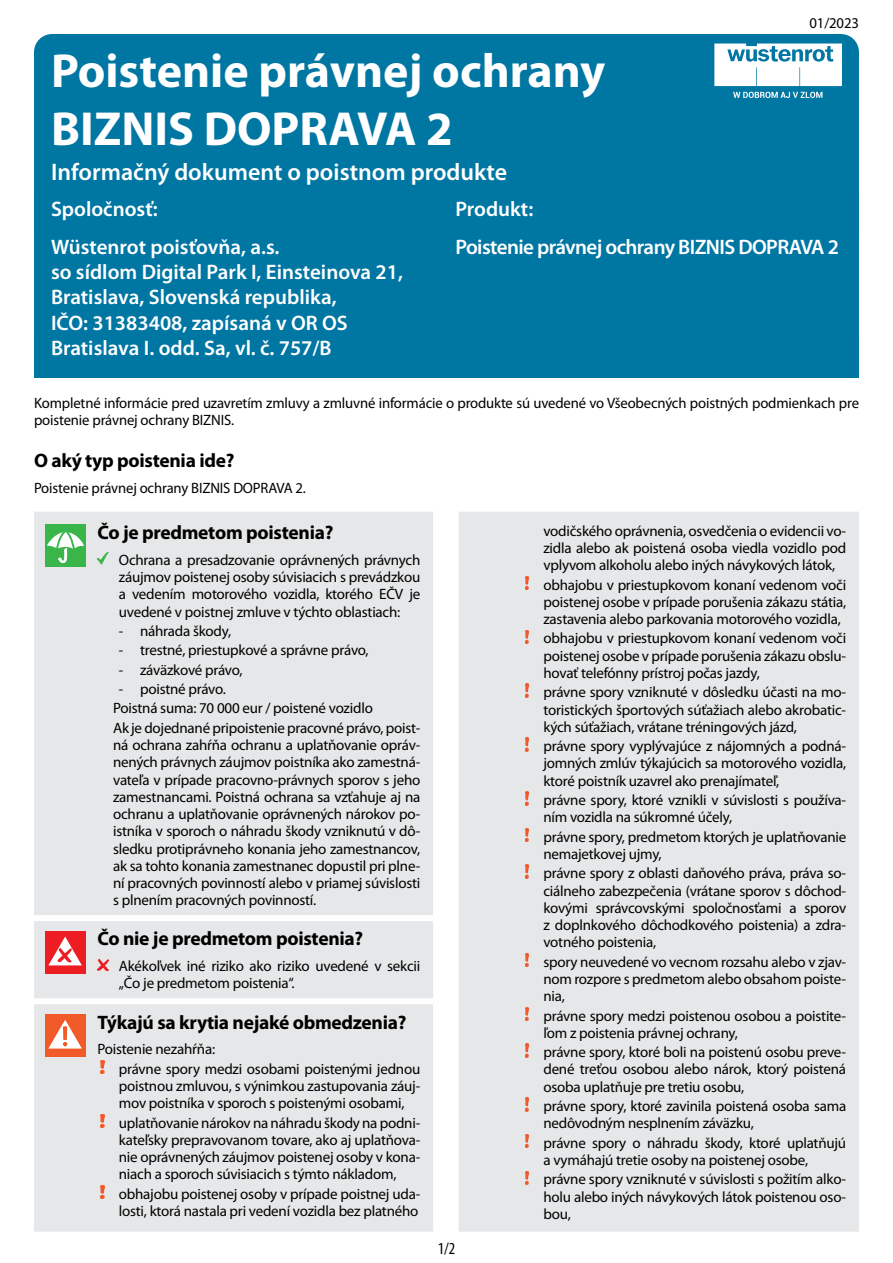
<style>
.page{position:relative;width:893px;height:1263px;background:#fff}
.page>*{position:absolute;margin:0;border:0;box-sizing:border-box;transform-origin:0 0}
.t1{font:700 48px/57.6px "Myriad Pro";color:#fff}
.t2{font:600 24px "Myriad Pro";color:#fff}
.t3{font:600 21px/25.2px "Myriad Pro";color:#fff}
.t4{font:600 21px/38px "Myriad Pro";letter-spacing:-.03em;color:#fff}
.t5{font:700 19.5px "Myriad Pro";letter-spacing:-.015em;color:#000}
.t6{font:condensed 16.8px "Myriad Pro";color:#000}
.t7{font:15px/17.2px "Myriad Pro";letter-spacing:-.015em;color:#000;text-align:justify}
.s1{font-size:14.7px}
</style>
<div class="page">
<div style="left:34px;top:34px;width:825px;height:344px;background:#0076a3;border-radius:18px"></div>
<div style="left:34px;top:512px;width:825px;height:719px;background:#e6e7e8"></div>
<div style="left:34px;top:915px;width:59px;height:6px;background:#fff"></div>
<div style="left:93px;top:915px;width:340px;height:6px;background:#fff"></div>
<div style="left:34px;top:998px;width:59px;height:6px;background:#fff"></div>
<div style="left:93px;top:998px;width:340px;height:6px;background:#fff"></div>
<div style="left:45px;top:524px;width:41px;height:43px;background:#39b54a"></div>
<svg style="left:47px;top:528px;width:37px;height:35px"></svg>
<svg style="left:98px;top:553px;width:10px;height:12px"></svg>
<svg style="left:525px;top:576px;width:4px;height:13px"></svg>
<svg style="left:525px;top:630px;width:4px;height:13px"></svg>
<svg style="left:525px;top:684px;width:4px;height:13px"></svg>
<svg style="left:525px;top:738px;width:4px;height:13px"></svg>
<svg style="left:525px;top:792px;width:4px;height:13px"></svg>
<img style="left:525px;top:828px;width:4px;height:14px">
<svg style="left:525px;top:865px;width:4px;height:13px"></svg>
<img style="left:525px;top:953px;width:4px;height:14px">
<svg style="left:525px;top:1007px;width:4px;height:13px"></svg>
<svg style="left:525px;top:1044px;width:4px;height:13px"></svg>
<svg style="left:525px;top:1098px;width:4px;height:13px"></svg>
<img style="left:525px;top:1134px;width:4px;height:14px">
<svg style="left:525px;top:1171px;width:4px;height:13px"></svg>
<div style="left:45px;top:931px;width:41px;height:42px;background:#ed1d24"></div>
<svg style="left:48px;top:936px;width:34px;height:29px"></svg>
<svg style="left:98px;top:959px;width:10px;height:11px"></svg>
<div style="left:45px;top:1014px;width:41px;height:42px;background:#f15a29"></div>
<svg style="left:48px;top:1020px;width:34px;height:28px"></svg>
<img style="left:101px;top:1060px;width:3px;height:14px">
<svg style="left:101px;top:1114px;width:3px;height:13px"></svg>
<img style="left:101px;top:1185px;width:3px;height:14px">
<svg style="left:714px;top:44px;width:128px;height:42px;background:#d8eaf0"></svg>
<svg style="left:733px;top:92px;width:89px;height:6px"></svg>
<h1 class="t1" style="left:51px;top:40px;width:556px">Poistenie právnej ochrany<br>BIZNIS DOPRAVA 2</h1>
<h2 class="t2" style="left:51px;top:156px;width:458px">Informačný dokument o poistnom produkte</h2>
<p class="t7" style="left:809px;top:14px;width:51px">01/2023</p>
<h3 class="t3" style="left:51px;top:189px;width:230px;line-height:38px">Spoločnosť:<br>Wüstenrot poisťovňa, a.s.</h3>
<h3 class="t3" style="left:51px;top:259px;width:354px">so sídlom Digital Park I, Einsteinova 21, Bratislava, Slovenská republika,<br>IČO: 31383408, zapísaná v OR OS Bratislava I. odd. Sa, vl. č. 757/B</h3>
<h3 class="t4" style="left:455px;top:189px;width:385px">Produkt:<br>Poistenie právnej ochrany BIZNIS DOPRAVA 2</h3>
<p class="t7" style="left:34px;top:394px;width:826px">Kompletné informácie pred uzavretím zmluvy a zmluvné informácie o produkte sú uvedené vo Všeobecných poistných podmienkach pre poistenie právnej ochrany BIZNIS.</p>
<h3 class="t5" style="left:34px;top:448px;width:202px">O aký typ poistenia ide?</h3>
<p class="t7" style="left:34px;top:479px;width:273px">Poistenie právnej ochrany BIZNIS DOPRAVA 2.</p>
<h3 class="t5" style="left:98px;top:520px;width:237px">Čo je predmetom poistenia?</h3>
<p class="t7" style="left:119px;top:551px;width:303px">Ochrana a presadzovanie oprávnených právnych záujmov poistenej osoby súvisiacich s prevádzkou a vedením motorového vozidla, ktorého EČV je uvedené v poistnej zmluve v týchto oblastiach:</p>
<p class="t7" style="left:119px;top:622px;width:114px"><span class="s1">-</span> náhrada škody,</p>
<p class="t7" style="left:119px;top:641px;width:251px"><span class="s1">-</span> trestné, priestupkové a správne právo,</p>
<p class="t7" style="left:119px;top:661px;width:125px"><span class="s1">-</span> záväzkové právo,</p>
<p class="t7" style="left:113px;top:679px;width:309px;line-height:19.4px;text-align:left;text-indent:6px"><span class="s1">-</span> poistné právo.<br>Poistná suma: 70 000 eur / poistené vozidlo<br>Ak je dojednané pripoistenie pracovné právo, poist-</p>
<p class="t7" style="left:113px;top:736px;width:309px">ná ochrana zahŕňa ochranu a uplatňovanie opráv&shy;nených právnych záujmov poistníka ako zamestná&shy;vateľa v prípade pracovno-právnych sporov s jeho zamestnancami. Poistná ochrana sa vzťahuje aj na ochranu a uplatňovanie oprávnených nárokov po&shy;istníka v sporoch o náhradu škody vzniknutú v dô&shy;sledku protiprávneho konania jeho zamestnancov, ak sa tohto konania zamestnanec dopustil pri plne&shy;ní pracovných povinností alebo v priamej súvislosti s plnením pracovných povinností.</p>
<h3 class="t5" style="left:98px;top:926px;width:267px">Čo nie je predmetom poistenia?</h3>
<p class="t7" style="left:119px;top:957px;width:303px">Akékoľvek iné riziko ako riziko uvedené v sekcii „Čo je predmetom poistenia“.</p>
<h3 class="t5" style="left:98px;top:1009px;width:310px">Týkajú sa krytia nejaké obmedzenia?</h3>
<p class="t7" style="left:119px;top:1039px;width:303px;line-height:19.4px;text-indent:-21px">Poistenie nezahŕňa:<br>právne spory medzi osobami poistenými jednou</p>
<p class="t7" style="left:119px;top:1077px;width:303px">poistnou zmluvou, s výnimkou zastupovania záuj&shy;mov poistníka v sporoch s poistenými osobami,</p>
<p class="t7" style="left:119px;top:1114px;width:303px">uplatňovanie nárokov na náhradu škody na podni&shy;kateľsky prepravovanom tovare, ako aj uplatňova&shy;nie oprávnených záujmov poistenej osoby v kona&shy;niach a sporoch súvisiacich s týmto nákladom,</p>
<p class="t7" style="left:119px;top:1185px;width:303px">obhajobu poistenej osoby v prípade poistnej uda&shy;losti, ktorá nastala pri vedení vozidla bez platného</p>
<p class="t6" style="left:438px;top:1238px;width:19px">1/2</p>
<p class="t7" style="left:543px;top:522px;width:304px">vodičského oprávnenia, osvedčenia o evidencii vo&shy;zidla alebo ak poistená osoba viedla vozidlo pod vplyvom alkoholu alebo iných návykových látok,</p>
<p class="t7" style="left:543px;top:576px;width:304px">obhajobu v priestupkovom konaní vedenom voči poistenej osobe v prípade porušenia zákazu státia, zastavenia alebo parkovania motorového vozidla,</p>
<p class="t7" style="left:543px;top:629px;width:304px">obhajobu v priestupkovom konaní vedenom voči poistenej osobe v prípade porušenia zákazu obslu&shy;hovať telefónny prístroj počas jazdy,</p>
<p class="t7" style="left:543px;top:683px;width:304px">právne spory vzniknuté v dôsledku účasti na mo&shy;toristických športových súťažiach alebo akrobatic&shy;kých súťažiach, vrátane tréningových jázd,</p>
<p class="t7" style="left:543px;top:737px;width:304px">právne spory vyplývajúce z nájomných a podná&shy;jomných zmlúv týkajúcich sa motorového vozidla, ktoré poistník uzavrel ako prenajímateľ,</p>
<p class="t7" style="left:543px;top:791px;width:304px">právne spory, ktoré vznikli v súvislosti s používa&shy;ním vozidla na súkromné účely,</p>
<p class="t7" style="left:543px;top:828px;width:304px">právne spory, predmetom ktorých je uplatňovanie nemajetkovej ujmy,</p>
<p class="t7" style="left:543px;top:864px;width:304px">právne spory z oblasti daňového práva, práva so&shy;ciálneho zabezpečenia (vrátane sporov s dôchod&shy;kovými správcovskými spoločnosťami a sporov z doplnkového dôchodkového poistenia) a zdra&shy;votného poistenia,</p>
<p class="t7" style="left:543px;top:953px;width:304px">spory neuvedené vo vecnom rozsahu alebo v zjav&shy;nom rozpore s predmetom alebo obsahom poiste&shy;nia,</p>
<p class="t7" style="left:543px;top:1007px;width:304px">právne spory medzi poistenou osobou a poistite&shy;ľom z poistenia právnej ochrany,</p>
<p class="t7" style="left:543px;top:1043px;width:304px">právne spory, ktoré boli na poistenú osobu preve&shy;dené treťou osobou alebo nárok, ktorý poistená osoba uplatňuje pre tretiu osobu,</p>
<p class="t7" style="left:543px;top:1097px;width:304px">právne spory, ktoré zavinila poistená osoba sama nedôvodným nesplnením záväzku,</p>
<p class="t7" style="left:543px;top:1134px;width:304px">právne spory o náhradu škody, ktoré uplatňujú a vymáhajú tretie osoby na poistenej osobe,</p>
<p class="t7" style="left:543px;top:1170px;width:304px">právne spory vzniknuté v súvislosti s požitím alko&shy;holu alebo iných návykových látok poistenou oso&shy;bou,</p>
</div>
